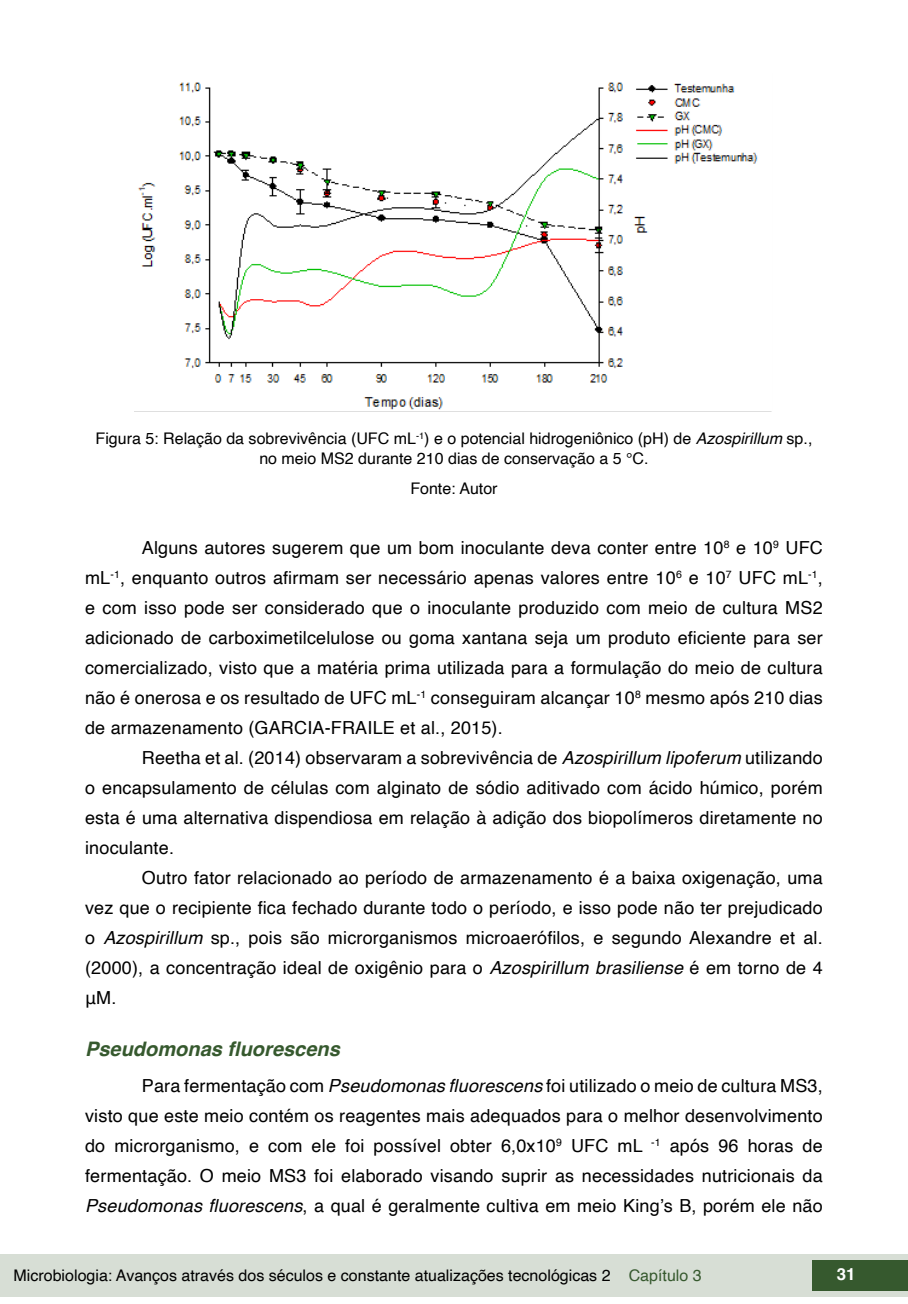
<style>
.page{position:relative;width:908px;height:1304px;background:#fff}
.page>*{position:absolute;margin:0;border:0;box-sizing:border-box;transform-origin:0 0}
.t1{font:italic 700 20px "Helvetica";color:#36592e}
.t2{font:18px/30px "Helvetica";letter-spacing:.01em;color:#000;text-align:justify}
.t3{font:700 16.8px "Helvetica";color:#fff}
.t4{font:16px/19.2px "Helvetica";color:#000;text-align:center}
.s1{font-style:italic}
.s2{color:#36592e}
</style>
<div class="page">
<div style="left:0;top:1254px;width:906px;height:43px;background:#d7ded5"></div>
<div style="left:812px;top:1261px;width:95px;height:30px;background:#36592e"></div>
<img style="left:134px;top:82px;width:638px;height:330px">
<p class="t4" style="left:95px;top:430px;width:718px">Figura 5: Relação da sobrevivência (UFC mL<sup>-1</sup>) e o potencial hidrogeniônico (pH) de <span class="s1">Azospirillum</span> sp., no meio MS2 durante 210 dias de conservação a 5 °C.</p>
<p class="t4" style="left:410px;top:479px;width:89px">Fonte: Autor</p>
<p class="t2" style="left:85px;top:533px;width:739px;text-indent:57px">Alguns autores sugerem que um bom inoculante deva conter entre 10<sup>8</sup> e 10<sup>9</sup> UFC mL<sup>-1</sup>, enquanto outros afirmam ser necessário apenas valores entre 10<sup>6</sup> e 10<sup>7</sup> UFC mL<sup>-1</sup>, e com isso pode ser considerado que o inoculante produzido com meio de cultura MS2 adicionado de carboximetilcelulose ou goma xantana seja um produto eficiente para ser comercializado, visto que a matéria prima utilizada para a formulação do meio de cultura não é onerosa e os resultado de UFC mL<sup>-1</sup> conseguiram alcançar 10<sup>8</sup> mesmo após 210 dias de armazenamento (GARCIA-FRAILE et al., 2015).</p>
<p class="t2" style="left:85px;top:743px;width:738px;text-indent:57px">Reetha et al. (2014) observaram a sobrevivência de <span class="s1">Azospirillum lipoferum</span> utilizando o encapsulamento de células com alginato de sódio aditivado com ácido húmico, porém esta é uma alternativa dispendiosa em relação à adição dos biopolímeros diretamente no inoculante.</p>
<p class="t2" style="left:85px;top:863px;width:738px;text-indent:57px">Outro fator relacionado ao período de armazenamento é a baixa oxigenação, uma vez que o recipiente fica fechado durante todo o período, e isso pode não ter prejudicado o <span class="s1">Azospirillum</span> sp., pois são microrganismos microaerófilos, e segundo Alexandre et al. (2000), a concentração ideal de oxigênio para o <span class="s1">Azospirillum brasiliense</span> é em torno de 4 μM.</p>
<p class="t1" style="left:85px;top:1037px;width:256px">Pseudomonas fluorescens</p>
<p class="t2" style="left:85px;top:1071px;width:738px;text-indent:57px">Para fermentação com <span class="s1">Pseudomonas fluorescens</span> foi utilizado o meio de cultura MS3, visto que este meio contém os reagentes mais adequados para o melhor desenvolvimento do microrganismo, e com ele foi possível obter 6,0x10<sup>9</sup> UFC mL <sup>-1</sup> após 96 horas de fermentação. O meio MS3 foi elaborado visando suprir as necessidades nutricionais da <span class="s1">Pseudomonas fluorescens</span>, a qual é geralmente cultiva em meio King’s B, porém ele não</p>
<p class="t4" style="left:14px;top:1266px;width:689px">Microbiologia: Avanços através dos séculos e constante atualizações tecnológicas 2 <span class="s2">Capítulo 3</span></p>
<p class="t3" style="left:836px;top:1264px;width:20px">31</p>
</div>
